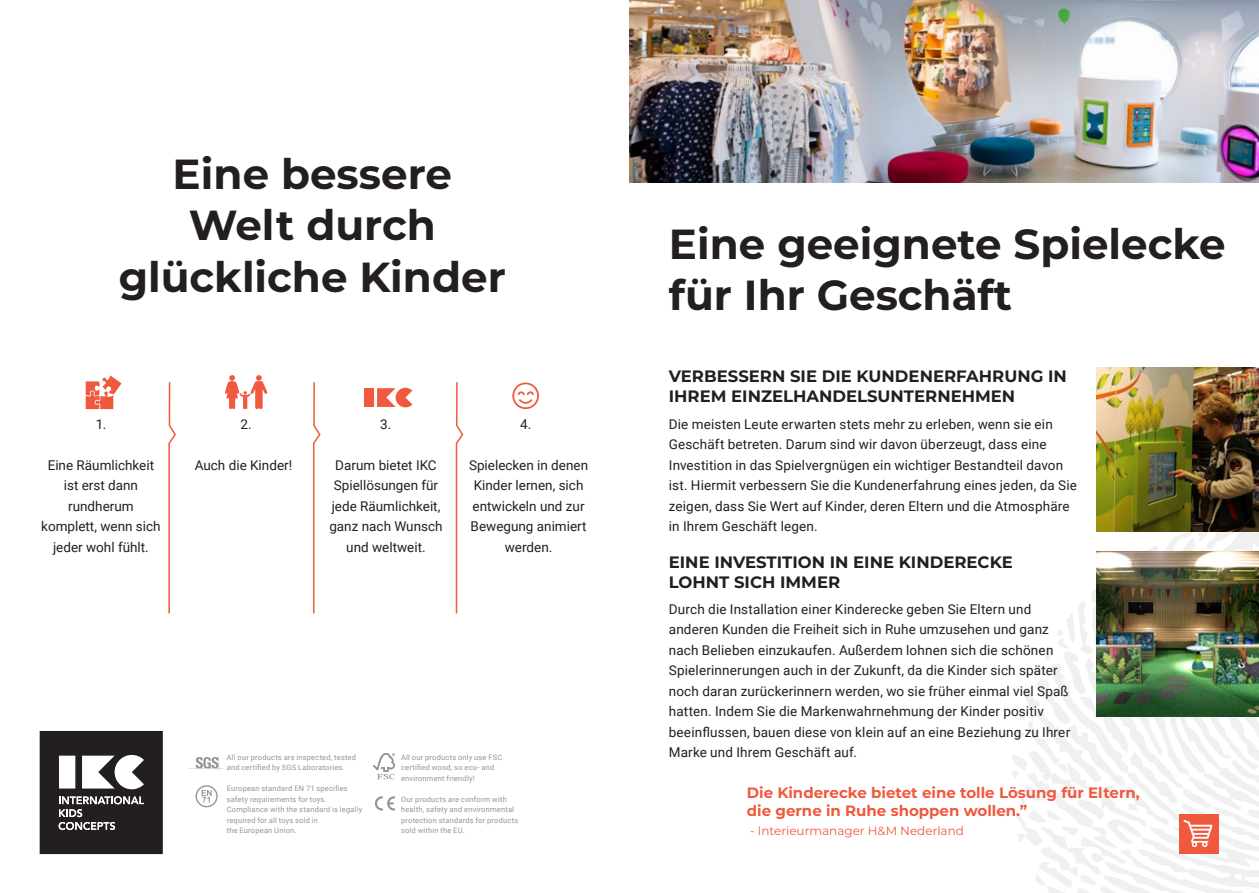
<style>
.page{position:relative;width:1259px;height:893px;background:#fff}
.page>*{position:absolute;margin:0;border:0;box-sizing:border-box;transform-origin:0 0}
.Koptekst_-_Groot{font:700 42px/51px "Montserrat";color:#231f20}
.Subkop_-_Kapitalen{font:700 16.5px/19.8px "Montserrat";color:#231f20}
.t1{font:700 15px/18px "Montserrat";color:#f0593e}
.Platte_Tekst{font:13.5px/20.5px "Roboto";letter-spacing:.01em;color:#231f20}
.Paragraph_Style_1{font:13.5px/20.5px "Roboto";color:#231f20;text-align:center}
.t2{font:12px "Montserrat";color:#f0593e}
.t3{font:7.5px/10.5px "Roboto";letter-spacing:.025em;color:#939598}
</style>
<div class="page">
<img style="left:629px;top:0;width:630px;height:183px">
<svg style="left:168px;top:382px;width:8px;height:232px"></svg>
<svg style="left:313px;top:382px;width:8px;height:232px"></svg>
<svg style="left:455px;top:382px;width:9px;height:232px"></svg>
<svg style="left:86px;top:375px;width:35px;height:34px"></svg>
<svg style="left:225px;top:375px;width:42px;height:34px"></svg>
<svg style="left:512px;top:382px;width:27px;height:27px"></svg>
<svg style="left:40px;top:731px;width:123px;height:123px;background:#494647"></svg>
<img style="left:1096px;top:367px;width:163px;height:148px">
<img style="left:1012px;top:515px;width:247px;height:378px">
<div style="left:364px;top:388px;width:9px;height:19px;background:#f0593e"></div>
<svg style="left:377px;top:388px;width:35px;height:19px"></svg>
<svg style="left:375px;top:796px;width:20px;height:15px"></svg>
<svg style="left:189px;top:755px;width:34px;height:16px"></svg>
<svg style="left:373px;top:753px;width:22px;height:26px"></svg>
<svg style="left:196px;top:785px;width:22px;height:22px"></svg>
<p class="Koptekst_-_Groot" style="left:119px;top:147px;width:389px;text-align:center">Eine bessere<br>Welt durch glückliche Kinder</p>
<p class="Platte_Tekst" style="left:96px;top:413px;width:12px">1.</p>
<p class="Platte_Tekst" style="left:240px;top:413px;width:13px">2.</p>
<p class="Platte_Tekst" style="left:380px;top:413px;width:13px">3.</p>
<p class="Platte_Tekst" style="left:520px;top:413px;width:13px">4.</p>
<p class="Paragraph_Style_1" style="left:41px;top:454px;width:121px">Eine Räumlichkeit ist erst dann rundherum komplett, wenn sich jeder wohl fühlt.</p>
<p class="Paragraph_Style_1" style="left:195px;top:454px;width:99px">Auch die Kinder!</p>
<p class="Paragraph_Style_1" style="left:329px;top:454px;width:115px">Darum bietet IKC<br>Spiellösungen für jede Räumlichkeit, ganz nach Wunsch und weltweit.</p>
<p class="Paragraph_Style_1" style="left:469px;top:454px;width:121px">Spielecken in denen<br>Kinder lernen, sich entwickeln und zur<br>Bewegung animiert werden.</p>
<p class="t3" style="left:227px;top:752px;width:131px">All our products are inspected, tested and certified by SGS Laboratories.</p>
<p class="t3" style="left:227px;top:783px;width:123px">European standard EN 71 specifies safety requirements for toys.</p>
<p class="t3" style="left:227px;top:804px;width:137px">Compliance with the standard is legally required for all toys sold in</p>
<p class="t3" style="left:227px;top:825px;width:71px">the European Union.</p>
<p class="t3" style="left:401px;top:752px;width:103px">All our products only use FSC</p>
<p class="t3" style="left:401px;top:762px;width:95px">certified wood, so eco- and</p>
<p class="t3" style="left:401px;top:773px;width:75px">environment friendly!</p>
<p class="t3" style="left:401px;top:794px;width:119px">Our products are conform with health, safety and environmental protection standards for products sold within the EU.</p>
<p class="Koptekst_-_Groot" style="left:669px;top:217px;width:558px">Eine geeignete Spielecke für Ihr Geschäft</p>
<p class="Subkop_-_Kapitalen" style="left:669px;top:365px;width:399px">VERBESSERN SIE DIE KUNDENERFAHRUNG IN<br>IHREM EINZELHANDELSUNTERNEHMEN</p>
<p class="Platte_Tekst" style="left:669px;top:413px;width:409px">Die meisten Leute erwarten stets mehr zu erleben, wenn sie ein Geschäft betreten. Darum sind wir davon überzeugt, dass eine Investition in das Spielvergnügen ein wichtiger Bestandteil davon ist. Hiermit verbessern Sie die Kundenerfahrung eines jeden, da Sie zeigen, dass Sie Wert auf Kinder, deren Eltern und die Atmosphäre in Ihrem Geschäft legen.</p>
<p class="Subkop_-_Kapitalen" style="left:669px;top:551px;width:346px">EINE INVESTITION IN EINE KINDERECKE<br>LOHNT SICH IMMER</p>
<p class="Platte_Tekst" style="left:669px;top:598px;width:403px">Durch die Installation einer Kinderecke geben Sie Eltern und anderen Kunden die Freiheit sich in Ruhe umzusehen und ganz nach Belieben einzukaufen. Außerdem lohnen sich die schönen Spielerinnerungen auch in der Zukunft, da die Kinder sich später noch daran zurückerinnern werden, wo sie früher einmal viel Spaß hatten. Indem Sie die Markenwahrnehmung der Kinder positiv beeinflussen, bauen diese von klein auf an eine Beziehung zu Ihrer Marke und Ihrem Geschäft auf.</p>
<p class="t1" style="left:747px;top:783px;width:394px">Die Kinderecke bietet eine tolle Lösung für Eltern, die gerne in Ruhe shoppen wollen.”</p>
<p class="t2" style="left:750px;top:823px;width:215px">- Interieurmanager H&amp;M Nederland</p>
</div>
